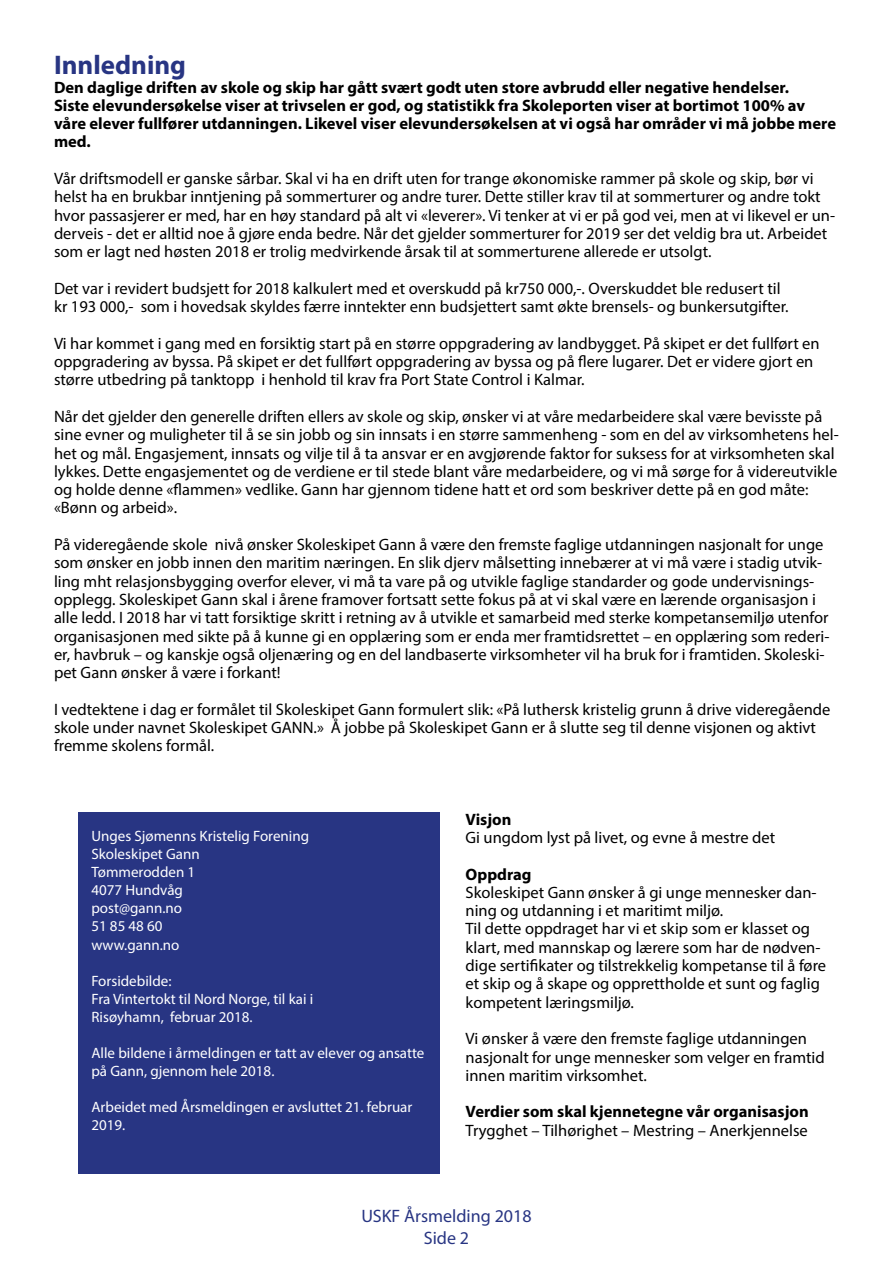
<style>
.page{position:relative;width:893px;height:1263px;background:#fff}
.page>*{position:absolute;margin:0;border:0;box-sizing:border-box;transform-origin:0 0}
.t1{font:700 27px "Myriad Pro";color:#283583}
.t2{font:18px/21.6px "Myriad Pro";color:#283583;text-align:center}
.t3{font:16.5px/18.3px "Myriad Pro";color:#000}
.t4{font:700 16.5px/18.3px "Myriad Pro";color:#000}
.t5{font:15px/18px "Myriad Pro";color:#fff}
</style>
<div class="page">
<div style="left:79px;top:812px;width:361px;height:362px;background:#283583"></div>
<h1 class="t1" style="left:54px;top:48px;width:134px">Innledning</h1>
<p class="t4" style="left:54px;top:77px;width:783px">Den daglige driften av skole og skip har gått svært godt uten store avbrudd eller negative hendelser.<br>Siste elevundersøkelse viser at trivselen er god, og statistikk fra Skoleporten viser at bortimot 100% av våre elever fullfører utdanningen. Likevel viser elevundersøkelsen at vi også har områder vi må jobbe mere med.</p>
<p class="t3" style="left:54px;top:169px;width:783px">Vår driftsmodell er ganske sårbar. Skal vi ha en drift uten for trange økonomiske rammer på skole og skip, bør vi helst ha en brukbar inntjening på sommerturer og andre turer. Dette stiller krav til at sommerturer og andre tokt hvor passasjerer er med, har en høy standard på alt vi «leverer». Vi tenker at vi er på god vei, men at vi likevel er un&shy;derveis - det er alltid noe å gjøre enda bedre. Når det gjelder sommerturer for 2019 ser det veldig bra ut. Arbeidet som er lagt ned høsten 2018 er trolig medvirkende årsak til at sommerturene allerede er utsolgt.</p>
<p class="t3" style="left:54px;top:279px;width:736px">Det var i revidert budsjett for 2018 kalkulert med et overskudd på kr750 000,-. Overskuddet ble redusert til kr 193 000,- som i hovedsak skyldes færre inntekter enn budsjettert samt økte brensels- og bunkersutgifter.</p>
<p class="t3" style="left:54px;top:334px;width:767px">Vi har kommet i gang med en forsiktig start på en større oppgradering av landbygget. På skipet er det fullført en oppgradering av byssa. På skipet er det fullført oppgradering av byssa og på flere lugarer. Det er videre gjort en større utbedring på tanktopp i henhold til krav fra Port State Control i Kalmar.</p>
<p class="t3" style="left:54px;top:407px;width:786px">Når det gjelder den generelle driften ellers av skole og skip, ønsker vi at våre medarbeidere skal være bevisste på sine evner og muligheter til å se sin jobb og sin innsats i en større sammenheng - som en del av virksomhetens hel&shy;het og mål. Engasjement, innsats og vilje til å ta ansvar er en avgjørende faktor for suksess for at virksomheten skal lykkes. Dette engasjementet og de verdiene er til stede blant våre medarbeidere, og vi må sørge for å videreutvikle og holde denne «flammen» vedlike. Gann har gjennom tidene hatt et ord som beskriver dette på en god måte: «Bønn og arbeid».</p>
<p class="t3" style="left:54px;top:535px;width:777px">På videregående skole nivå ønsker Skoleskipet Gann å være den fremste faglige utdanningen nasjonalt for unge som ønsker en jobb innen den maritim næringen. En slik djerv målsetting innebærer at vi må være i stadig utvik&shy;ling mht relasjonsbygging overfor elever, vi må ta vare på og utvikle faglige standarder og gode undervisnings&shy;opplegg. Skoleskipet Gann skal i årene framover fortsatt sette fokus på at vi skal være en lærende organisasjon i alle ledd. I 2018 har vi tatt forsiktige skritt i retning av å utvikle et samarbeid med sterke kompetansemiljø utenfor organisasjonen med sikte på å kunne gi en opplæring som er enda mer framtidsrettet – en opplæring som rederi&shy;er, havbruk – og kanskje også oljenæring og en del landbaserte virksomheter vil ha bruk for i framtiden. Skoleski&shy;pet Gann ønsker å være i forkant!</p>
<p class="t3" style="left:54px;top:700px;width:778px">I vedtektene i dag er formålet til Skoleskipet Gann formulert slik: «På luthersk kristelig grunn å drive videregående skole under navnet Skoleskipet GANN.» Å jobbe på Skoleskipet Gann er å slutte seg til denne visjonen og aktivt fremme skolens formål.</p>
<p class="t5" style="left:91px;top:827px;width:219px">Unges Sjømenns Kristelig Forening<br>Skoleskipet Gann<br>Tømmerodden 1<br>4077 Hundvåg<br>post@gann.no<br>51 85 48 60<br>www.gann.no</p>
<p class="t5" style="left:91px;top:971px;width:223px">Forsidebilde:<br>Fra Vintertokt til Nord Norge, til kai i<br>Risøyhamn, februar 2018.</p>
<p class="t5" style="left:91px;top:1043px;width:335px">Alle bildene i årmeldingen er tatt av elever og ansatte på Gann, gjennom hele 2018.</p>
<p class="t5" style="left:91px;top:1097px;width:322px">Arbeidet med Årsmeldingen er avsluttet 21. februar<br>2019.</p>
<p class="t4" style="left:466px;top:809px;width:47px">Visjon</p>
<p class="t3" style="left:466px;top:828px;width:311px">Gi ungdom lyst på livet, og evne å mestre det</p>
<p class="t4" style="left:466px;top:864px;width:67px">Oppdrag</p>
<p class="t3" style="left:466px;top:883px;width:362px">Skoleskipet Gann ønsker å gi unge mennesker dan&shy;ning og utdanning i et maritimt miljø.<br>Til dette oppdraget har vi et skip som er klasset og klart, med mannskap og lærere som har de nødven&shy;dige sertifikater og tilstrekkelig kompetanse til å føre et skip og å skape og opprettholde et sunt og faglig kompetent læringsmiljø.</p>
<p class="t3" style="left:466px;top:1029px;width:361px">Vi ønsker å være den fremste faglige utdanningen nasjonalt for unge mennesker som velger en framtid innen maritim virksomhet.</p>
<p class="t4" style="left:466px;top:1102px;width:345px">Verdier som skal kjennetegne vår organisasjon</p>
<p class="t3" style="left:466px;top:1121px;width:344px">Trygghet – Tilhørighet – Mestring – Anerkjennelse</p>
<p class="t2" style="left:361px;top:1205px;width:172px">USKF Årsmelding 2018<br>Side 2</p>
</div>
